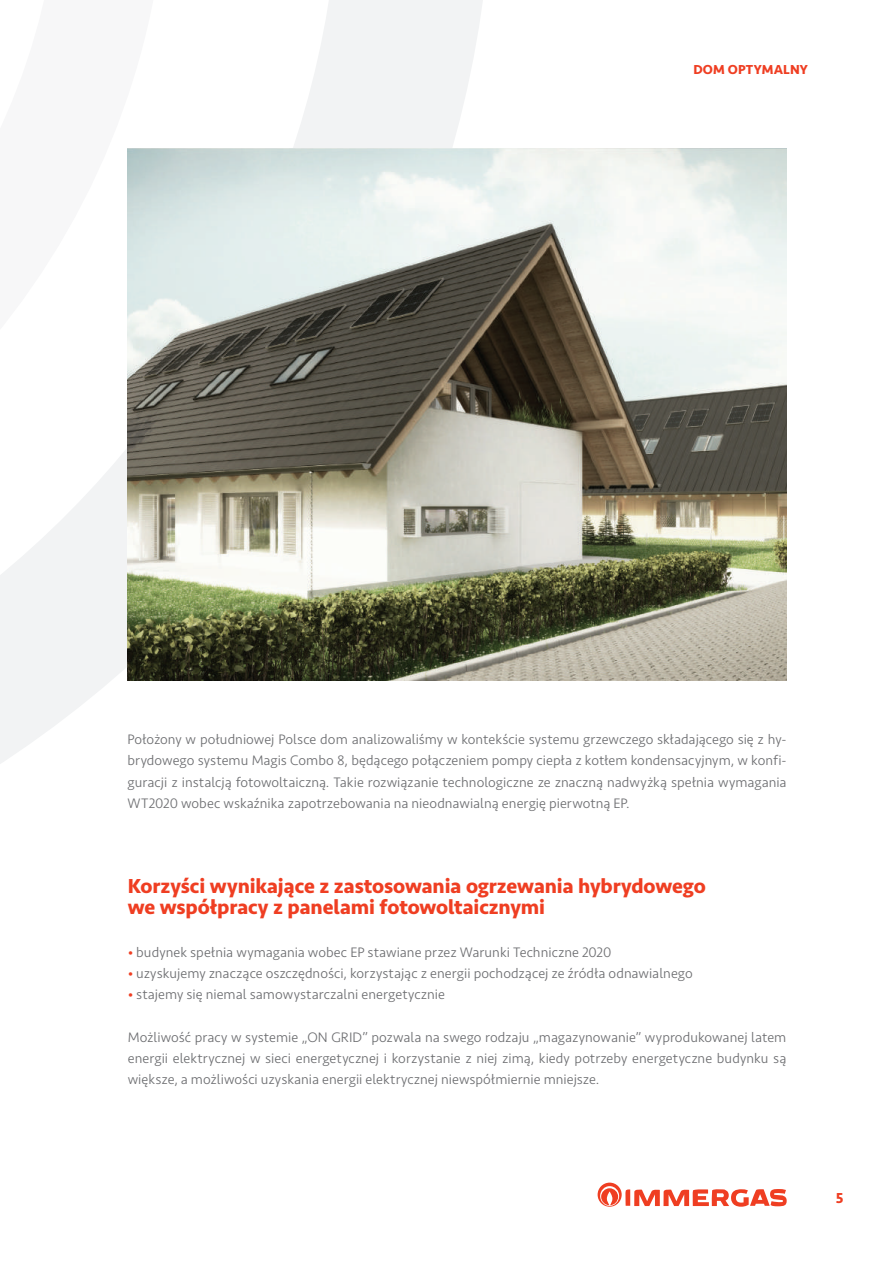
<style>
.page{position:relative;width:893px;height:1263px;background:#fff}
.page>*{position:absolute;margin:0;border:0;box-sizing:border-box;transform-origin:0 0}
.t1{font:700 21px/21.3px "Seravek";letter-spacing:-.005em;color:#ef3e22}
.t2{font:700 15px "Seravek";color:#ef3e22}
.t3{font:300 14.25px/21.3px "Seravek";letter-spacing:.005em;color:#6c6d70;text-align:justify}
.t4{font:700 13.5px "Seravek";letter-spacing:.015em;color:#ef3e22}
.s1{color:#ef3e22}
</style>
<div class="page">
<svg style="left:598px;top:1182px;width:189px;height:25px"></svg>
<svg style="left:0;top:0;width:486px;height:764px"></svg>
<img style="left:128px;top:149px;width:659px;height:531px">
<p class="t4" style="left:693px;top:61px;width:116px">Dom optymalny</p>
<p class="t3" style="left:128px;top:729px;width:661px">Położony w południowej Polsce dom analizowaliśmy w kontekście systemu grzewczego składającego się z hy&shy;brydowego systemu Magis Combo 8, będącego połączeniem pompy ciepła z kotłem kondensacyjnym, w konfi&shy;guracji z instalcją fotowoltaiczną. Takie rozwiązanie technologiczne ze znaczną nadwyżką spełnia wymagania WT2020 wobec wskaźnika zapotrzebowania na nieodnawialną energię pierwotną EP.</p>
<h1 class="t1" style="left:128px;top:875px;width:579px">Korzyści wynikające z zastosowania ogrzewania hybrydowego we współpracy z panelami fotowoltaicznymi</h1>
<p class="t3" style="left:128px;top:942px;width:485px"><span class="s1">•</span> budynek spełnia wymagania wobec EP stawiane przez Warunki Techniczne 2020</p>
<p class="t3" style="left:128px;top:963px;width:566px"><span class="s1">•</span> uzyskujemy znaczące oszczędności, korzystając z energii pochodzącej ze źródła odnawialnego</p>
<p class="t3" style="left:128px;top:984px;width:319px"><span class="s1">•</span> stajemy się niemal samowystarczalni energetycznie</p>
<p class="t3" style="left:128px;top:1027px;width:660px">Możliwość pracy w systemie „ON GRID” pozwala na swego rodzaju „magazynowanie” wyprodukowanej latem energii elektrycznej w sieci energetycznej i korzystanie z niej zimą, kiedy potrzeby energetyczne budynku są większe, a możliwości uzyskania energii elektrycznej niewspółmiernie mniejsze.</p>
<p class="t2" style="left:836px;top:1189px;width:9px">5</p>
</div>
